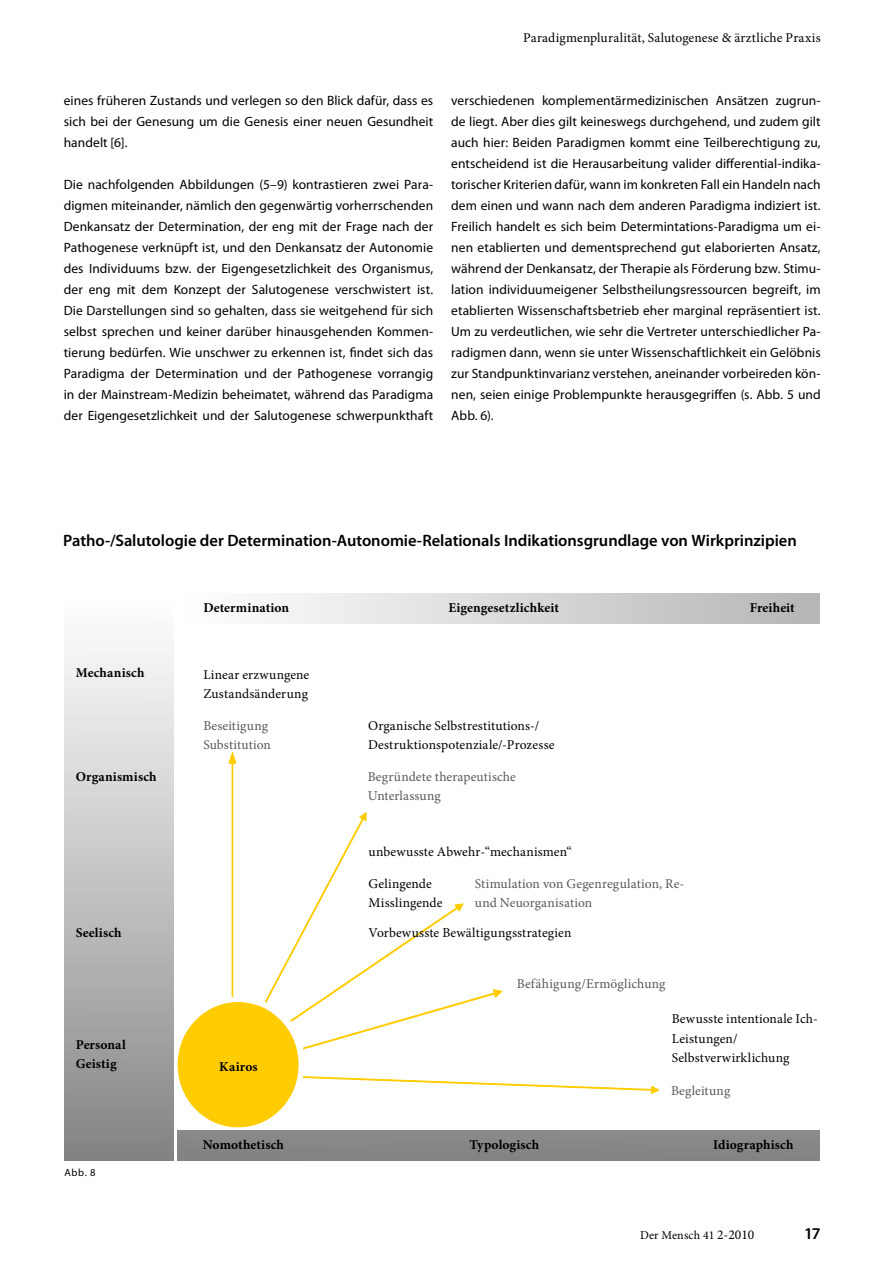
<style>
.page{position:relative;width:893px;height:1263px;background:#fff}
.page>*{position:absolute;margin:0;border:0;box-sizing:border-box;transform-origin:0 0}
.t1{font:600 16.5px "Myriad Pro";color:#000}
.t2{font:13.5px/21px "Myriad Pro";letter-spacing:.005em;color:#000;text-align:justify}
.t3{font:13.5px/19.5px "Minion Pro";letter-spacing:.01em;color:#000}
.t4{font:13.5px/19.5px "Minion Pro";letter-spacing:.01em;color:#58585a}
.t5{font:700 13.5px/19.5px "Minion Pro";letter-spacing:.01em;color:#000}
.t6{font:12px "Minion Pro";letter-spacing:.01em;color:#000}
.t7{font:10.5px "Myriad Pro";color:#000}
.s1{font-size:13.5px}
</style>
<div class="page">
<svg style="left:178px;top:752px;width:481px;height:375px"></svg>
<div style="left:64px;top:593px;width:110px;height:567px;background:linear-gradient(to bottom,#fff,#848588)"></div>
<div style="left:178px;top:1131px;width:642px;height:29px;background:#858688"></div>
<div style="left:178px;top:593px;width:642px;height:30px;background:linear-gradient(to right,#fff,#b4b6b8)"></div>
<p class="t3" style="left:523px;top:28px;width:299px">Paradigmenpluralität, Salutogenese &amp; ärztliche Praxis</p>
<p class="t2" style="left:64px;top:90px;width:371px">eines früheren Zustands und verlegen so den Blick dafür, dass es sich bei der Genesung um die Genesis einer neuen Gesundheit handelt [6].</p>
<p class="t2" style="left:64px;top:174px;width:371px">Die nachfolgenden Abbildungen (5–9) kontrastieren zwei Para&shy;digmen miteinander, nämlich den gegenwärtig vorherrschenden Denkansatz der Determination, der eng mit der Frage nach der Pathogenese verknüpft ist, und den Denkansatz der Autonomie des Individuums bzw. der Eigengesetzlichkeit des Organismus, der eng mit dem Konzept der Salutogenese verschwistert ist.<br>Die Darstellungen sind so gehalten, dass sie weitgehend für sich selbst sprechen und keiner darüber hinausgehenden Kommen&shy;tierung bedürfen. Wie unschwer zu erkennen ist, findet sich das Paradigma der Determination und der Pathogenese vorrangig in der Mainstream-Medizin beheimatet, während das Paradigma der Eigengesetzlichkeit und der Salutogenese schwerpunkthaft</p>
<p class="t2" style="left:451px;top:90px;width:371px">verschiedenen komplementärmedizinischen Ansätzen zugrun&shy;de liegt. Aber dies gilt keineswegs durchgehend, und zudem gilt auch hier: Beiden Paradigmen kommt eine Teilberechtigung zu, entscheidend ist die Herausarbeitung valider differential-indika&shy;torischer Kriterien dafür, wann im konkreten Fall ein Handeln nach dem einen und wann nach dem anderen Paradigma indiziert ist.<br>Freilich handelt es sich beim Determintations-Paradigma um ei&shy;nen etablierten und dementsprechend gut elaborierten Ansatz, während der Denkansatz, der Therapie als Förderung bzw. Stimu&shy;lation individuumeigener Selbstheilungsressourcen begreift, im etablierten Wissenschaftsbetrieb eher marginal repräsentiert ist.<br>Um zu verdeutlichen, wie sehr die Vertreter unterschiedlicher Pa&shy;radigmen dann, wenn sie unter Wissenschaftlichkeit ein Gelöbnis zur Standpunktinvarianz verstehen, aneinander vorbeireden kön&shy;nen, seien einige Problempunkte herausgegriffen (s. Abb. 5 und Abb. 6).</p>
<p class="t1" style="left:63px;top:530px;width:735px">Patho-/Salutologie der Determination-Autonomie-Relationals Indikationsgrundlage von Wirkprinzipien</p>
<p class="t5" style="left:76px;top:662px;width:70px">Mechanisch</p>
<p class="t5" style="left:76px;top:767px;width:82px">Organismisch</p>
<p class="t5" style="left:76px;top:923px;width:47px">Seelisch</p>
<p class="t5" style="left:76px;top:1034px;width:52px">Personal<br>Geistig</p>
<p class="t7" style="left:64px;top:1166px;width:33px">Abb. 8</p>
<p class="t5" style="left:203px;top:598px;width:87px">Determination</p>
<p class="t5" style="left:448px;top:598px;width:112px">Eigengesetzlichkeit</p>
<p class="t5" style="left:750px;top:598px;width:46px">Freiheit</p>
<p class="t3" style="left:203px;top:665px;width:108px">Linear erzwungene<br>Zustandsänderung</p>
<p class="t4" style="left:203px;top:716px;width:69px">Beseitigung<br>Substitution</p>
<p class="t3" style="left:368px;top:716px;width:188px">Organische Selbstrestitutions-/<br>Destruktionspotenziale/-Prozesse</p>
<p class="t4" style="left:368px;top:766px;width:150px">Begründete therapeutische<br>Unterlassung</p>
<p class="t5" style="left:219px;top:1057px;width:40px">Kairos</p>
<p class="t3" style="left:369px;top:842px;width:205px">unbewusste Abwehr-“mechanismen“</p>
<p class="t3" style="left:369px;top:874px;width:75px">Gelingende<br>Misslingende</p>
<p class="t4" style="left:475px;top:874px;width:211px">Stimulation von Gegenregulation, Re&shy;und Neuorganisation</p>
<p class="t3" style="left:369px;top:922px;width:204px">Vorbewusste Bewältigungsstrategien</p>
<p class="t4" style="left:517px;top:974px;width:150px">Befähigung/Ermöglichung</p>
<p class="t3" style="left:672px;top:1009px;width:147px">Bewusste intentionale Ich-<br>Leistungen/<br>Selbstverwirklichung</p>
<p class="t4" style="left:671px;top:1081px;width:61px">Begleitung</p>
<p class="t5" style="left:203px;top:1134px;width:83px">Nomothetisch</p>
<p class="t5" style="left:470px;top:1134px;width:71px">Typologisch</p>
<p class="t5" style="left:713px;top:1134px;width:82px">Idiographisch</p>
<p class="t6" style="left:640px;top:1227px;width:116px">Der Mensch 41 <span class="s1">2-2010</span></p>
<p class="t1" style="left:804px;top:1223px;width:18px">17</p>
</div>
